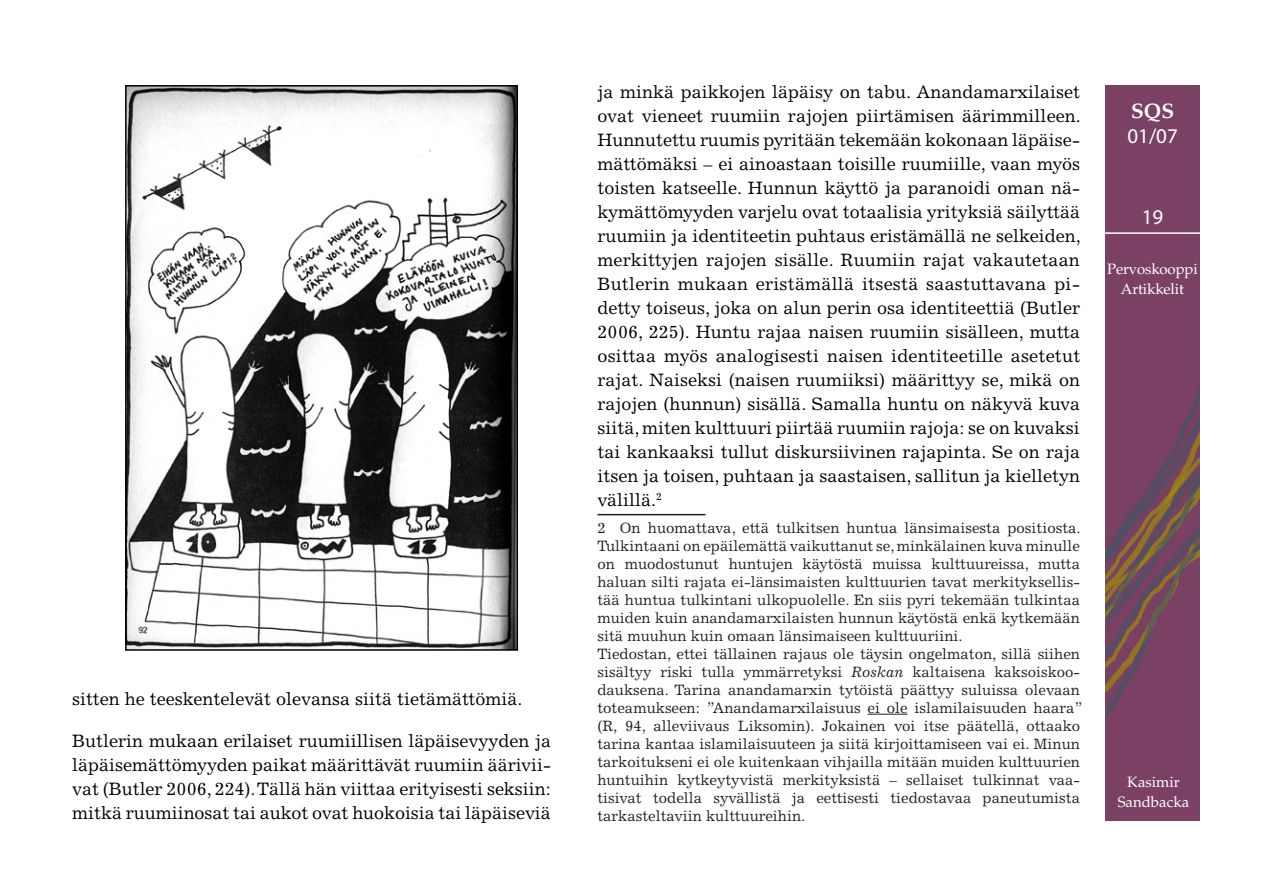
<style>
.page{position:relative;width:1263px;height:893px;background:#fff}
.page>*{position:absolute;margin:0;border:0;box-sizing:border-box;transform-origin:0 0}
.t1{font:21px "Myriad Pro";color:#fff}
.t2{font:700 21px "Palatino LT Std";color:#fff}
.tekstivartalo{font:18px/24px "Excelsior LT Std";color:#000;text-align:justify}
.Footnote_Text{font:18px "Excelsior LT Std";color:#000}
.Footnote_Text-2{font:15px/18px "Excelsior LT Std";color:#231f20;text-align:justify}
.t3{font:15px/19.8px "Palatino LT Std";letter-spacing:-.01em;color:#fff;text-align:center}
.s1{font-style:italic}
</style>
<div class="page">
<img style="left:1106px;top:85px;width:93px;height:736px">
<hr style="left:1101px;top:232px;width:103px;height:2px;background:#fff">
<hr style="left:597px;top:514px;width:108px;height:1px;background:#231f20">
<hr style="left:867px;top:714px;width:41px;height:1px;background:#231f20">
<img style="left:128px;top:88px;width:387px;height:560px">
<div style="left:125px;top:85px;width:393px;height:566px;border:2px solid #000"></div>
<p class="Footnote_Text" style="left:72px;top:689px;width:452px">sitten he teeskentelevät olevansa siitä tietämättömiä.</p>
<p class="tekstivartalo" style="left:72px;top:729px;width:480px">Butlerin mukaan erilaiset ruumiillisen läpäisevyyden ja läpäisemättömyyden paikat määrittävät ruumiin äärivii&shy;vat (Butler 2006, 224). Tällä hän viittaa erityisesti seksiin: mitkä ruumiinosat tai aukot ovat huokoisia tai läpäiseviä</p>
<p class="tekstivartalo" style="left:597px;top:80px;width:485px">ja minkä paikkojen läpäisy on tabu. Anandamarxilaiset ovat vieneet ruumiin rajojen piirtämisen äärimmilleen.<br>Hunnutettu ruumis pyritään tekemään kokonaan läpäise&shy;mättömäksi – ei ainoastaan toisille ruumiille, vaan myös toisten katseelle. Hunnun käyttö ja paranoidi oman nä&shy;kymättömyyden varjelu ovat totaalisia yrityksiä säilyttää ruumiin ja identiteetin puhtaus eristämällä ne selkeiden, merkittyjen rajojen sisälle. Ruumiin rajat vakautetaan Butlerin mukaan eristämällä itsestä saastuttavana pi&shy;detty toiseus, joka on alun perin osa identiteettiä (Butler 2006, 225). Huntu rajaa naisen ruumiin sisälleen, mutta osittaa myös analogisesti naisen identiteetille asetetut rajat. Naiseksi (naisen ruumiiksi) määrittyy se, mikä on rajojen (hunnun) sisällä. Samalla huntu on näkyvä kuva siitä, miten kulttuuri piirtää ruumiin rajoja: se on kuvaksi tai kankaaksi tullut diskursiivinen rajapinta. Se on raja itsen ja toisen, puhtaan ja saastaisen, sallitun ja kielletyn välillä.<sup>2</sup></p>
<p class="Footnote_Text-2" style="left:597px;top:519px;width:485px">2 On huomattava, että tulkitsen huntua länsimaisesta positiosta.<br>Tulkintaani on epäilemättä vaikuttanut se, minkälainen kuva minulle on muodostunut huntujen käytöstä muissa kulttuureissa, mutta haluan silti rajata ei-länsimaisten kulttuurien tavat merkityksellis&shy;tää huntua tulkintani ulkopuolelle. En siis pyri tekemään tulkintaa muiden kuin anandamarxilaisten hunnun käytöstä enkä kytkemään sitä muuhun kuin omaan länsimaiseen kulttuuriini.</p>
<p class="Footnote_Text-2" style="left:597px;top:645px;width:487px;text-align:left">Tiedostan, ettei tällainen rajaus ole täysin ongelmaton, sillä siihen sisältyy riski tulla ymmärretyksi <span class="s1">Roskan</span> kaltaisena kaksoiskoo&shy;dauksena. Tarina anandamarxin tytöistä päättyy suluissa olevaan toteamukseen: ”Anandamarxilaisuus ei ole islamilaisuuden haara” (R, 94, alleviivaus Liksomin). Jokainen voi itse päätellä, ottaako tarina kantaa islamilaisuuteen ja siitä kirjoittamiseen vai ei. Minun tarkoitukseni ei ole kuitenkaan vihjailla mitään muiden kulttuurien huntuihin kytkeytyvistä merkityksistä – sellaiset tulkinnat vaa&shy;tisivat todella syvällistä ja eettisesti tiedostavaa paneutumista tarkasteltaviin kulttuureihin.</p>
<p class="t2" style="left:1131px;top:99px;width:45px">SQS</p>
<p class="t1" style="left:1127px;top:123px;width:52px">01/07</p>
<p class="t1" style="left:1142px;top:204px;width:23px">19</p>
<p class="t3" style="left:1107px;top:259px;width:92px">Pervoskooppi<br>Artikkelit</p>
<p class="t3" style="left:1118px;top:772px;width:73px">Kasimir<br>Sandbacka</p>
</div>
